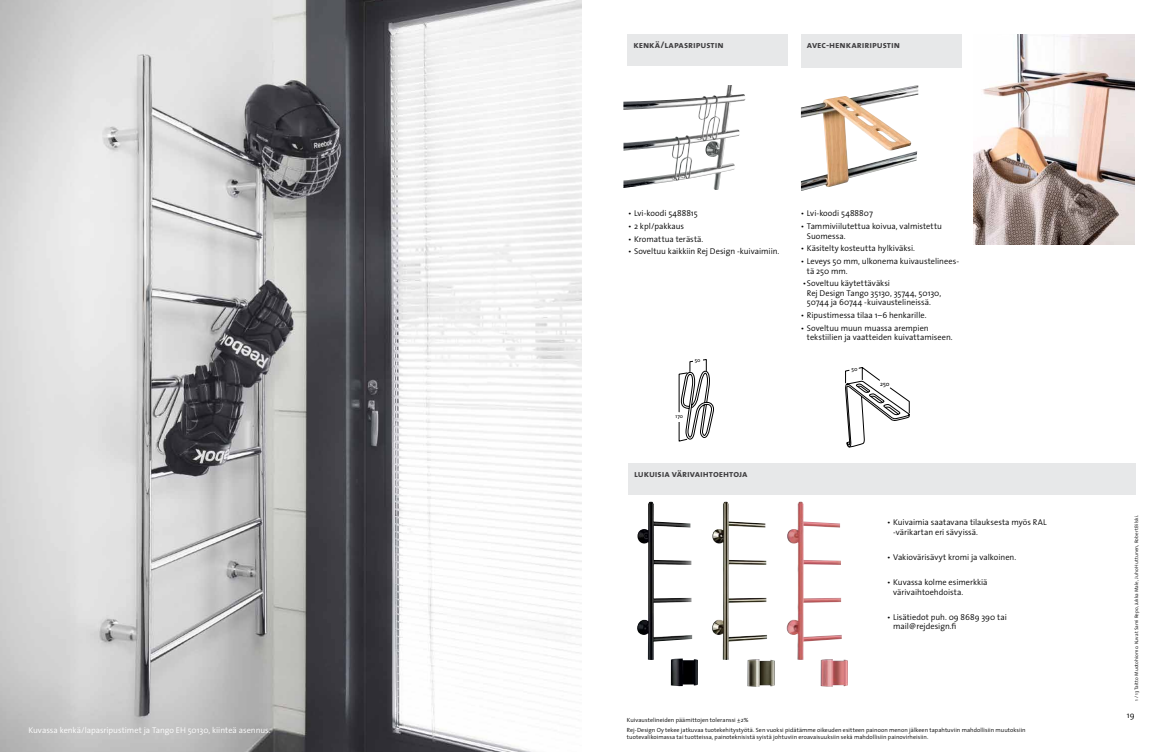
<style>
.page{position:relative;width:1163px;height:752px;background:#fff}
.page>*{position:absolute;margin:0;border:0;box-sizing:border-box;transform-origin:0 0}
.t1{font:9.5px "The Sans Bold Caps";letter-spacing:-.005em;color:#414042}
.t2{font:300 8.4px/9.7px "The Sans";letter-spacing:-.005em;color:#000}
.t3{font:300 8.4px "The Sans";letter-spacing:-.01em;color:#fff}
.t4{font:300 6px/9.8px "The Sans";letter-spacing:.01em;color:#000}
.t5{font:6px "The Sans";color:#000}
.t6{font:5.6px "The Sans";color:#000}
.t7{font:5.3px "The Sans";color:#000}
.t8{font:300 5px "The Sans";letter-spacing:.01em;color:#000}
</style>
<div class="page">
<svg style="left:845px;top:367px;width:64px;height:80px"></svg>
<svg style="left:678px;top:359px;width:35px;height:82px"></svg>
<div style="left:693px;top:358px;width:9px;height:7px;background:#fff"></div>
<div style="left:673px;top:414px;width:12px;height:7px;background:#fff"></div>
<img style="left:623px;top:85px;width:122px;height:105px">
<img style="left:800px;top:85px;width:118px;height:106px">
<div style="left:627px;top:34px;width:160px;height:32px;background:#e7e8e9"></div>
<div style="left:800px;top:34px;width:161px;height:33px;background:#e7e8e9"></div>
<div style="left:628px;top:463px;width:507px;height:32px;background:#e7e8e9"></div>
<img style="left:637px;top:501px;width:210px;height:185px">
<img style="left:973px;top:34px;width:161px;height:210px">
<img style="left:0;top:0;width:581px;height:751px">
<p class="t3" style="left:28px;top:723px;width:244px">Kuvassa kenkä/lapasripustimet ja Tango EH 50130, kiinteä asennus.</p>
<p class="t1" style="left:633px;top:37px;width:92px">kenkä/lapasripustin</p>
<p class="t1" style="left:806px;top:37px;width:94px">avec-henkariripustin</p>
<p class="t2" style="left:628px;top:208px;width:71px">• Lvi-koodi 5488815</p>
<p class="t2" style="left:628px;top:221px;width:58px">• 2 kpl/pakkaus</p>
<p class="t2" style="left:628px;top:233px;width:77px">• Kromattua terästä.</p>
<p class="t2" style="left:628px;top:246px;width:153px">• Soveltuu kaikkiin Rej Design -kuivaimiin.</p>
<p class="t7" style="left:694px;top:355px;width:7px">50</p>
<p class="t7" style="left:675px;top:412px;width:9px">170</p>
<p class="t1" style="left:634px;top:465px;width:115px">lukuisia värivaihtoehtoja</p>
<p class="t2" style="left:800px;top:208px;width:73px">• Lvi-koodi 5488807</p>
<p class="t2" style="left:806px;top:221px;width:136px;text-indent:-6px">• Tammiviilutettua koivua, valmistettu<br>Suomessa.</p>
<p class="t2" style="left:800px;top:243px;width:116px">• Käsitelty kosteutta hylkiväksi.</p>
<p class="t2" style="left:806px;top:256px;width:154px;text-indent:-6px">• Leveys 50 mm, ulkonema kuivaustelinees&shy;tä 250 mm.</p>
<p class="t2" style="left:806px;top:278px;width:136px;text-indent:-4px">•Soveltuu käytettäväksi<br>Rej Design Tango 35130, 35744, 50130,<br>50744 ja 60744 -kuivaustelineissä.</p>
<p class="t2" style="left:800px;top:310px;width:127px">• Ripustimessa tilaa 1–6 henkarille.</p>
<p class="t2" style="left:806px;top:322px;width:147px;text-indent:-6px">• Soveltuu muun muassa arempien tekstiilien ja vaatteiden kuivattamiseen.</p>
<p class="t6" style="left:851px;top:364px;width:8px">50</p>
<p class="t5" style="left:880px;top:378px;width:11px">250</p>
<p class="t2" style="left:892px;top:516px;width:155px;text-indent:-6px">• Kuivaimia saatavana tilauksesta myös RAL -värikartan eri sävyissä.</p>
<p class="t2" style="left:886px;top:551px;width:131px">• Vakiovärisävyt kromi ja valkoinen.</p>
<p class="t2" style="left:892px;top:576px;width:96px;text-indent:-6px">• Kuvassa kolme esimerkkiä värivaihtoehdoista.</p>
<p class="t2" style="left:892px;top:611px;width:115px;text-indent:-6px">• Lisätiedot puh. 09 8689 390 tai mail@rejdesign.fi</p>
<p class="t4" style="left:626px;top:714px;width:400px">Kuivaustelineiden päämittojen toleranssi ±2%<br>Rej-Design Oy tekee jatkuvaa tuotekehitystyötä. Sen vuoksi pidätämme oikeuden esitteen painoon menon jälkeen tapahtuviin mahdollisiin muutoksiin</p>
<p class="t4" style="left:626px;top:731px;width:303px">tuotevalikoimassa tai tuotteissa, painoteknisistä syistä johtuviin eroavaisuuksiin sekä mahdollisiin painovirheisiin.</p>
<p class="t8" style="left:1132px;top:700px;width:187px;rotate:-90deg">1 / 13 Taitto Muotohiomo. Kuvat Sami Repo, Jukka Male, Juho Huttunen, Robert Bilski.</p>
<p class="t2" style="left:1126px;top:710px;width:9px">19</p>
</div>
